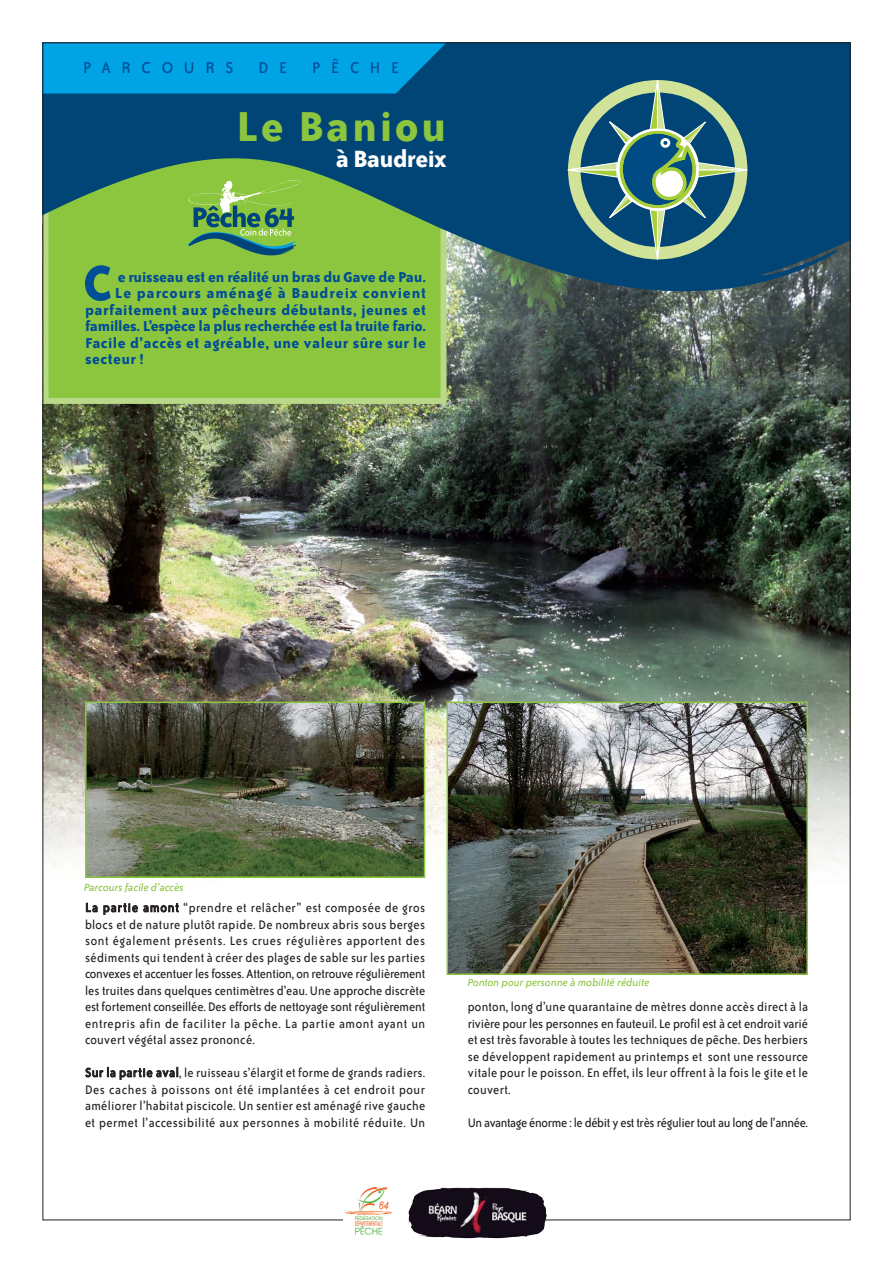
<style>
.page{position:relative;width:893px;height:1263px;background:#fff}
.page>*{position:absolute;margin:0;border:0;box-sizing:border-box;transform-origin:0 0}
.t1{font:700 56.7px "Bailey Sans ITC";color:#004e96}
.t2{font:700 48px "Bailey Sans ITC";letter-spacing:.05em;color:#8cc63f}
.t3{font:700 27px "Bailey Sans ITC";letter-spacing:-.025em;color:#fff}
.t4{font:18px "Bailey Sans ITC";letter-spacing:.595em;color:#004e96}
.t5{font:700 16.5px "Bailey Sans ITC";letter-spacing:.025em;color:#004e96}
.t6{font:700 16.5px "Bailey Sans ITC";letter-spacing:-.015em;color:#004e96}
.t7{font:700 16.5px "Bailey Sans ITC";letter-spacing:-.01em;color:#004e96}
.t8{font:700 16.5px "Bailey Sans ITC";letter-spacing:.055em;color:#004e96}
.t9{font:14.25px/16.5px "Bailey Sans ITC";letter-spacing:.02em;color:#231f20;text-align:justify;scale:.95 1}
.t10{font:14.25px "Bailey Sans ITC";letter-spacing:-.025em;color:#231f20;scale:.95 1}
.t11{font:italic 12px "Bailey Sans ITC";color:#8cc63f}
</style>
<div class="page">
<img style="left:45px;top:291px;width:803px;height:587px">
<div style="left:46px;top:46px;width:397px;height:355px;background:#8cc63f"></div>
<div style="left:43px;top:43px;width:403px;height:361px;border:6px solid #b9d989"></div>
<svg style="left:45px;top:45px;width:803px;height:246px;fill:#004576"></svg>
<svg style="left:568px;top:80px;width:179px;height:180px;background:#487c84"></svg>
<svg style="left:45px;top:45px;width:401px;height:49px;background:#009cdb"></svg>
<svg style="left:188px;top:180px;width:113px;height:75px"></svg>
<img style="left:449px;top:705px;width:356px;height:267px">
<div style="left:446px;top:702px;width:362px;height:273px;border:2px solid #8cc63f"></div>
<img style="left:88px;top:705px;width:334px;height:170px">
<div style="left:85px;top:702px;width:340px;height:176px;border:2px solid #8cc63f"></div>
<svg style="left:408px;top:1187px;width:70px;height:51px;background:#463c46"></svg>
<svg style="left:529px;top:1192px;width:11px;height:4px"></svg>
<img style="left:345px;top:1187px;width:47px;height:48px">
<p class="t4" style="left:83px;top:61px;width:152px">PARCOURS</p>
<p class="t4" style="left:258px;top:61px;width:30px">D E</p>
<p class="t4" style="left:312px;top:61px;width:89px">PÊCHE</p>
<h2 class="t2" style="left:236px;top:108px;width:212px">Le Baniou</h2>
<h3 class="t3" style="left:336px;top:148px;width:112px">à Baudreix</h3>
<h1 class="t1" style="left:84px;top:262px;width:30px">C</h1>
<p class="t7" style="left:118px;top:271px;width:310px">e ruisseau est en réalité un bras du Gave de Pau.</p>
<p class="t8" style="left:115px;top:287px;width:313px">Le parcours aménagé à Baudreix convient</p>
<p class="t5" style="left:85px;top:304px;width:342px">parfaitement aux pêcheurs débutants, jeunes et</p>
<p class="t6" style="left:85px;top:320px;width:342px">familles. L’espèce la plus recherchée est la truite fario.</p>
<p class="t5" style="left:85px;top:337px;width:342px">Facile d’accès et agréable, une valeur sûre sur le</p>
<p class="t5" style="left:85px;top:353px;width:60px">secteur !</p>
<p class="t11" style="left:84px;top:884px;width:101px">Parcours facile d’accès</p>
<p class="t9" style="left:85px;top:900px;width:360px">La partie amont “prendre et relâcher” est composée de gros blocs et de nature plutôt rapide. De nombreux abris sous berges sont également présents. Les crues régulières apportent des sédiments qui tendent à créer des plages de sable sur les parties convexes et accentuer les fosses. Attention, on retrouve régulièrement les truites dans quelques centimètres d’eau. Une approche discrète est fortement conseillée. Des efforts de nettoyage sont régulièrement entrepris afin de faciliter la pêche. La partie amont ayant un couvert végétal assez prononcé.</p>
<p class="t9" style="left:85px;top:1065px;width:360px">Sur la partie aval, le ruisseau s’élargit et forme de grands radiers.<br>Des caches à poissons ont été implantées à cet endroit pour améliorer l’habitat piscicole. Un sentier est aménagé rive gauche et permet l’accessibilité aux personnes à mobilité réduite. Un</p>
<p class="t11" style="left:468px;top:978px;width:183px">Ponton pour personne à mobilité réduite</p>
<p class="t9" style="left:468px;top:999px;width:360px">ponton, long d’une quarantaine de mètres donne accès direct à la rivière pour les personnes en fauteuil. Le profil est à cet endroit varié et est très favorable à toutes les techniques de pêche. Des herbiers se développent rapidement au printemps et sont une ressource vitale pour le poisson. En effet, ils leur offrent à la fois le gite et le couvert.</p>
<p class="t10" style="left:468px;top:1117px;width:360px">Un avantage énorme : le débit y est très régulier tout au long de l’année.</p>
</div>
